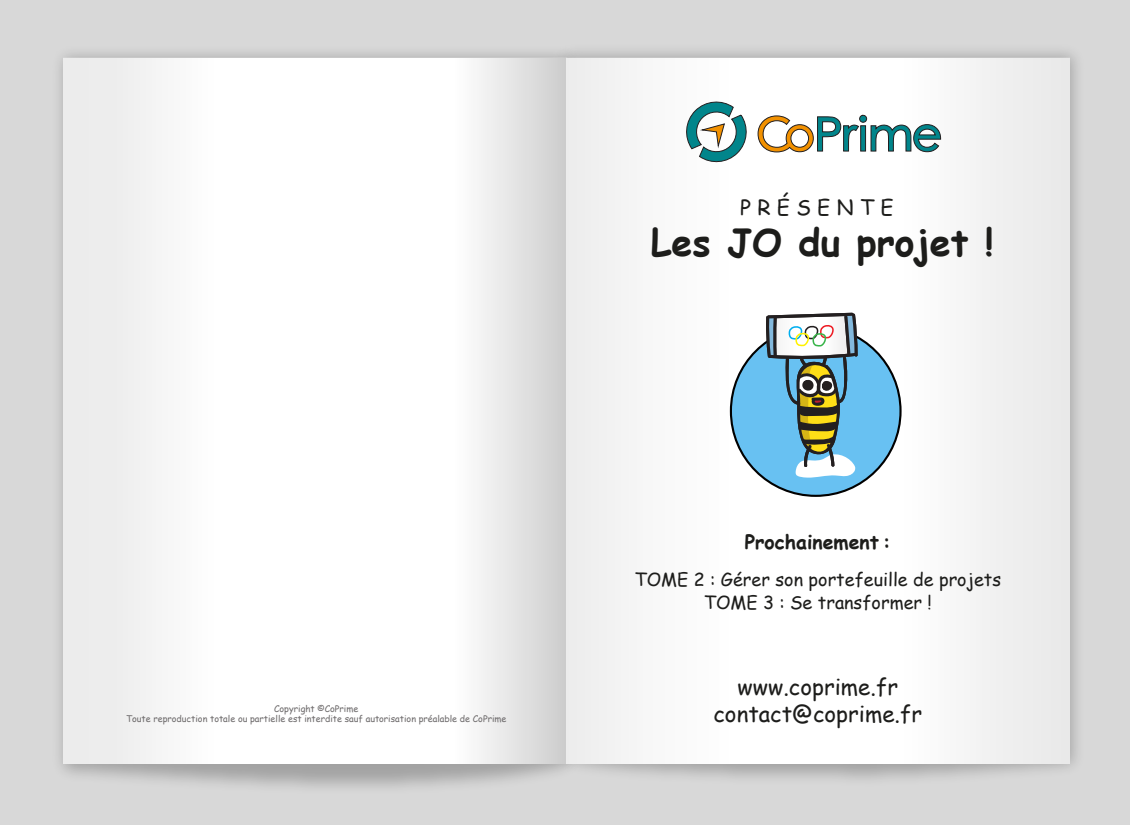
<style>
.page{position:relative;width:1130px;height:825px;background:#fff}
.page>*{position:absolute;margin:0;border:0;box-sizing:border-box;transform-origin:0 0}
.t1{font:700 37.65px "Comic Sans MS";color:#1d1d1b}
.t2{font:22.35px/26.7px "Comic Sans MS";color:#1d1d1b;text-align:center}
.t3{font:21px "Comic Sans MS";letter-spacing:.3em;color:#1d1d1b}
.t4{font:700 19.5px "Comic Sans MS";color:#1d1d1b}
.t5{font:18px "Comic Sans MS";color:#1d1d1b}
.t6{font:9px/10.8px "Comic Sans MS";color:#6e6b6c;text-align:center}
</style>
<div class="page">
<div style="left:1px;top:0;width:1129px;height:825px;background:#d8d8d8"></div>
<img style="left:616px;top:51px;width:462px;height:729px">
<img style="left:59px;top:51px;width:557px;height:737px">
<svg style="left:64px;top:58px;width:502px;height:706px;background:#f5f5f5"></svg>
<div style="left:566px;top:58px;width:503px;height:706px;background:linear-gradient(to right,#fbfbfb,#f5f5f5)"></div>
<svg style="left:684px;top:99px;width:65px;height:65px;background:#9dc2c0"></svg>
<svg style="left:757px;top:115px;width:184px;height:37px;background:#b0bfb5"></svg>
<svg style="left:731px;top:313px;width:169px;height:183px;background:#92bbcb"></svg>
<p class="t6" style="left:126px;top:703px;width:382px">Copyright ©CoPrime<br>Toute reproduction totale ou partielle est interdite sauf autorisation préalable de CoPrime</p>
<h3 class="t3" style="left:740px;top:191px;width:155px">PRÉSENTE</h3>
<h1 class="t1" style="left:651px;top:215px;width:344px">Les JO du projet !</h1>
<h3 class="t4" style="left:745px;top:528px;width:147px">Prochainement :</h3>
<h3 class="t5" style="left:634px;top:566px;width:368px">TOME 2 : Gérer son portefeuille de projets</h3>
<h3 class="t5" style="left:704px;top:589px;width:229px">TOME 3 : Se transformer !</h3>
<h2 class="t2" style="left:713px;top:673px;width:210px">www.coprime.fr contact@coprime.fr</h2>
</div>
